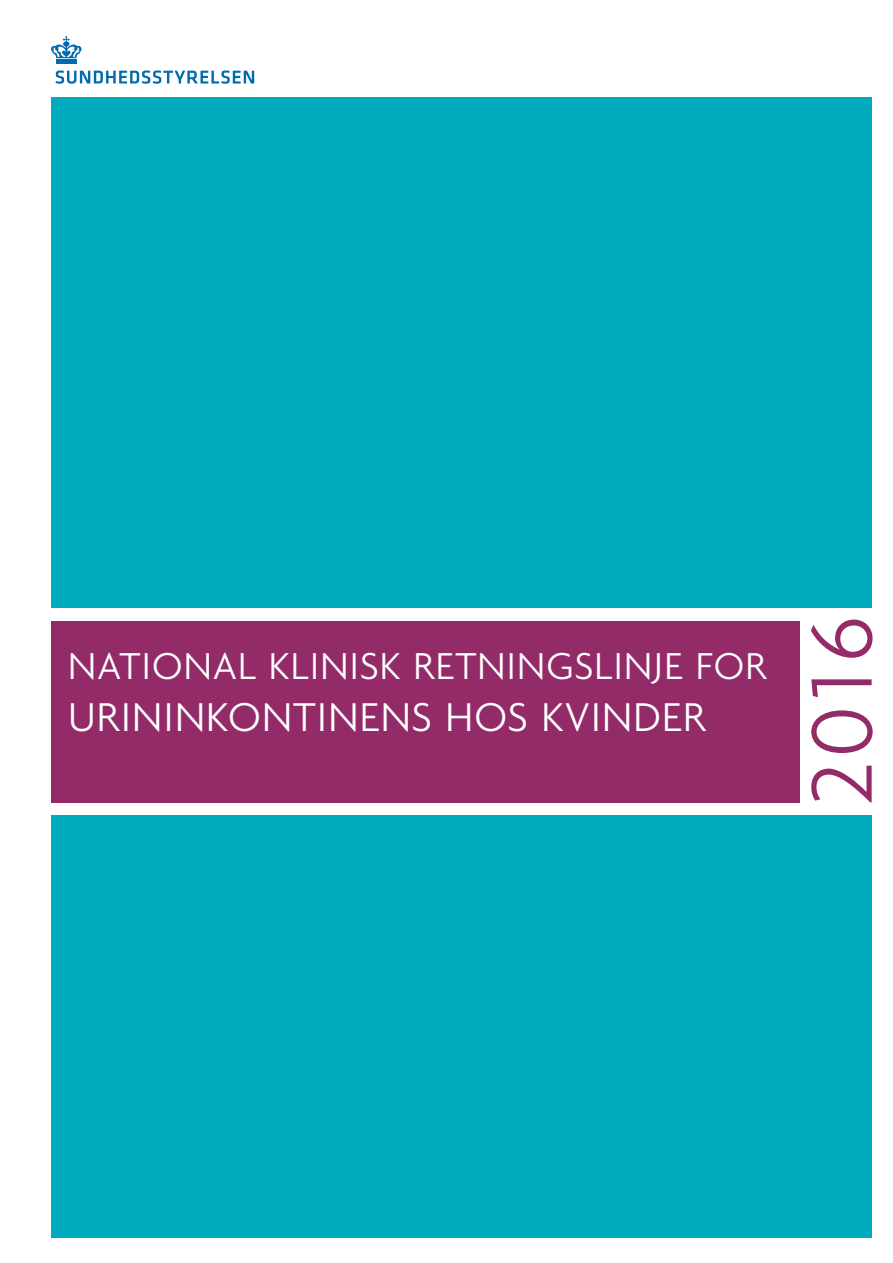
<style>
.page{position:relative;width:893px;height:1263px;background:#fff}
.page>*{position:absolute;margin:0;border:0;box-sizing:border-box;transform-origin:0 0}
.t1{font:300 93px "Agenda";color:#942b69}
.t2{font:300 43.5px "Agenda";letter-spacing:.025em;color:#fff}
.t3{font:300 40.5px "Agenda";letter-spacing:.025em;color:#fff}
</style>
<div class="page">
<div style="left:51px;top:98px;width:821px;height:510px;background:#00abbd"></div>
<div style="left:51px;top:815px;width:821px;height:422px;background:#00abbd"></div>
<hr style="left:56px;top:59px;width:21px;height:4px;background:#006cb0">
<svg style="left:51px;top:36px;width:31px;height:22px"></svg>
<svg style="left:56px;top:70px;width:198px;height:14px"></svg>
<div style="left:51px;top:621px;width:748px;height:181px;background:#942b69"></div>
<p class="t3" style="left:68px;top:642px;width:700px">NATIONAL KLINISK RETNINGSLINJE FOR</p>
<p class="t2" style="left:68px;top:692px;width:639px">URININKONTINENS HOS KVINDER</p>
<h1 class="t1" style="left:787px;top:805px;width:191px;rotate:-90deg">2016</h1>
</div>
